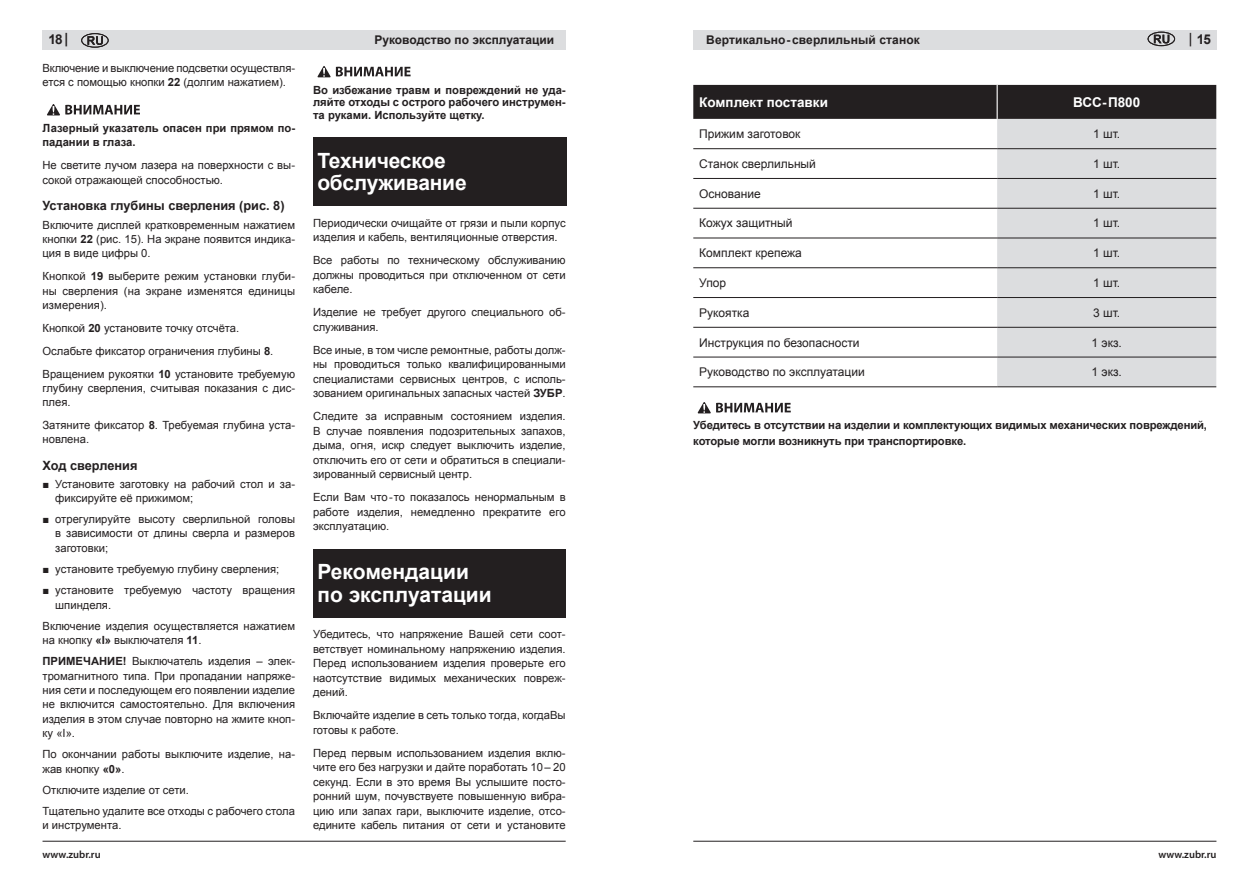
<style>
.page{position:relative;width:1259px;height:893px;background:#fff}
.page>*{position:absolute;margin:0;border:0;box-sizing:border-box;transform-origin:0 0}
.t1{font:700 21px/22.5px "Arial";letter-spacing:-.01em;color:#fff}
.t2{font:700 13.5px "Arial";color:#fff}
.t3{font:700 13.5px "Arial";color:#231f20}
.t4{font:700 12.75px "Arial";color:#231f20}
.t5{font:12px "Arial";color:#231f20}
.t6{font:700 12px "Arial";color:#231f20}
.t7{font:11.25px/14.5px "Arial";color:#231f20}
.t8{font:700 11.25px/12.3px "Arial";letter-spacing:-.01em;color:#231f20}
.t9{font:600 10.5px "Myriad Pro";color:#231f20}
.s1{font-family:"Myriad Pro"}
.s2{font-weight:700}
.s3{font-family:"Times New Roman"}
.s4{font-family:"Myriad Pro";font-weight:600}
</style>
<div class="page">
<div style="left:43px;top:30px;width:523px;height:20px;background:#dcdddf"></div>
<hr style="left:43px;top:841px;width:523px;height:1px;background:#231f20">
<svg style="left:87px;top:36px;width:16px;height:9px"></svg>
<div style="left:81px;top:33px;width:27px;height:15px;border:1px solid #231f20;border-radius:50%"></div>
<svg style="left:47px;top:104px;width:93px;height:11px"></svg>
<svg style="left:317px;top:66px;width:93px;height:11px"></svg>
<div style="left:313px;top:137px;width:253px;height:69px;background:#231f20"></div>
<div style="left:313px;top:549px;width:253px;height:68px;background:#231f20"></div>
<div style="left:693px;top:30px;width:523px;height:20px;background:#dcdddf"></div>
<hr style="left:693px;top:841px;width:523px;height:1px;background:#231f20">
<svg style="left:1153px;top:35px;width:16px;height:8px"></svg>
<div style="left:1147px;top:32px;width:28px;height:14px;border:1px solid #231f20;border-radius:50%"></div>
<div style="left:693px;top:85px;width:523px;height:34px;background:#231f20"></div>
<svg style="left:693px;top:149px;width:304px;height:208px"></svg>
<div style="left:997px;top:119px;width:219px;height:267px;background:#dcdddf"></div>
<hr style="left:693px;top:148px;width:304px;height:1px;background:#231f20">
<hr style="left:693px;top:178px;width:304px;height:1px;background:#231f20">
<hr style="left:693px;top:208px;width:304px;height:1px;background:#231f20">
<hr style="left:693px;top:238px;width:304px;height:1px;background:#231f20">
<hr style="left:693px;top:267px;width:304px;height:1px;background:#231f20">
<hr style="left:693px;top:297px;width:304px;height:1px;background:#231f20">
<hr style="left:693px;top:327px;width:304px;height:1px;background:#231f20">
<hr style="left:693px;top:357px;width:304px;height:1px;background:#231f20">
<hr style="left:997px;top:148px;width:219px;height:1px;background:#231f20">
<hr style="left:997px;top:178px;width:219px;height:1px;background:#231f20">
<hr style="left:997px;top:208px;width:219px;height:1px;background:#231f20">
<hr style="left:997px;top:238px;width:219px;height:1px;background:#231f20">
<hr style="left:997px;top:267px;width:219px;height:1px;background:#231f20">
<hr style="left:997px;top:297px;width:219px;height:1px;background:#231f20">
<hr style="left:997px;top:327px;width:219px;height:1px;background:#231f20">
<hr style="left:997px;top:357px;width:219px;height:1px;background:#231f20">
<hr style="left:996px;top:85px;width:1px;height:34px;background:#fff">
<hr style="left:693px;top:386px;width:304px;height:1px;background:#231f20">
<hr style="left:997px;top:386px;width:219px;height:1px;background:#231f20">
<svg style="left:697px;top:402px;width:94px;height:11px"></svg>
<p class="t3" style="left:48px;top:30px;width:21px">18 <span class="s1">|</span></p>
<p class="t7" style="left:43px;top:61px;width:254px">Включение и выключение подсветки осуществля&shy;ется с помощью кнопки <span class="s2">22</span> (долгим нажатием).</p>
<p class="t8" style="left:43px;top:121px;width:254px;line-height:14.4px">Лазерный указатель опасен при прямом по&shy;падании в глаза.</p>
<p class="t7" style="left:43px;top:158px;width:254px">Не светите лучом лазера на поверхности с вы&shy;сокой отражающей способностью.</p>
<p class="t4" style="left:43px;top:197px;width:244px">Установка глубины сверления (рис. 8)</p>
<p class="t7" style="left:43px;top:218px;width:254px;text-align:justify">Включите дисплей кратковременным нажатием кнопки <span class="s2">22</span> (рис. 15). На экране появится индика&shy;ция в виде цифры 0.</p>
<p class="t7" style="left:43px;top:269px;width:254px;text-align:justify">Кнопкой <span class="s2">19</span> выберите режим установки глуби&shy;ны сверления (на экране изменятся единицы измерения).</p>
<p class="t7" style="left:43px;top:317px;width:254px;line-height:22.8px">Кнопкой <span class="s2">20</span> установите точку отсчёта.<br>Ослабьте фиксатор ограничения глубины <span class="s2">8</span>.<br>Вращением рукоятки <span class="s2">10</span> установите требуемую</p>
<p class="t7" style="left:43px;top:381px;width:254px">глубину сверления, считывая показания с дис&shy;плея.</p>
<p class="t7" style="left:43px;top:418px;width:254px">Затяните фиксатор <span class="s2">8</span>. Требуемая глубина уста&shy;новлена.</p>
<p class="t4" style="left:43px;top:457px;width:96px">Ход сверления</p>
<p class="t7" style="left:55px;top:477px;width:241px;text-indent:-13px"><span class="s3">■</span> Установите заготовку на рабочий стол и за&shy;фиксируйте её прижимом;</p>
<p class="t7" style="left:55px;top:512px;width:241px;text-align:justify;text-indent:-13px"><span class="s3">■</span> отрегулируйте высоту сверлильной головы в зависимости от длины сверла и размеров заготовки;</p>
<p class="t7" style="left:43px;top:562px;width:238px"><span class="s3">■</span> установите требуемую глубину сверления;</p>
<p class="t7" style="left:55px;top:583px;width:241px;text-indent:-13px"><span class="s3">■</span> установите требуемую частоту вращения шпинделя.</p>
<p class="t7" style="left:43px;top:619px;width:254px">Включение изделия осуществляется нажатием на кнопку <span class="s2">«I»</span> выключателя <span class="s2">11</span>.</p>
<p class="t7" style="left:43px;top:654px;width:254px;text-align:justify"><span class="s2">ПРИМЕЧАНИЕ!</span> Выключатель изделия – элек&shy;тромагнитного типа. При пропадании напряже&shy;ния сети и последующем его появлении изделие не включится самостоятельно. Для включения изделия в этом случае повторно на жмите кноп&shy;ку «I».</p>
<p class="t7" style="left:43px;top:747px;width:254px">По окончании работы выключите изделие, на&shy;жав кнопку <span class="s2">«0»</span>.</p>
<p class="t7" style="left:43px;top:779px;width:254px;line-height:21.1px">Отключите изделие от сети.<br>Тщательно удалите все отходы с рабочего стола</p>
<p class="t7" style="left:43px;top:818px;width:80px">и инструмента.</p>
<p class="t9" style="left:43px;top:847px;width:60px">www.zubr.ru</p>
<p class="t6" style="left:374px;top:32px;width:181px">Руководство по эксплуатации</p>
<p class="t8" style="left:313px;top:84px;width:254px;text-align:justify">Во избежание травм и повреждений не уда&shy;ляйте отходы с острого рабочего инструмен&shy;та руками. Используйте щетку.</p>
<h1 class="t1" style="left:317px;top:150px;width:151px">Техническое обслуживание</h1>
<p class="t7" style="left:313px;top:216px;width:254px">Периодически очищайте от грязи и пыли корпус изделия и кабель, вентиляционные отверстия.</p>
<p class="t7" style="left:313px;top:253px;width:254px;text-align:justify">Все работы по техническому обслуживанию должны проводиться при отключенном от сети кабеле.</p>
<p class="t7" style="left:313px;top:305px;width:254px">Изделие не требует другого специального об&shy;служивания.</p>
<p class="t7" style="left:313px;top:343px;width:254px;text-align:justify">Все иные, в том числе ремонтные, работы долж&shy;ны проводиться только квалифицированными специалистами сервисных центров, с исполь&shy;зованием оригинальных запасных частей <span class="s2">ЗУБР</span>.</p>
<p class="t7" style="left:313px;top:409px;width:254px;text-align:justify">Следите за исправным состоянием изделия.<br>В случае появления подозрительных запахов, дыма, огня, искр следует выключить изделие, отключить его от сети и обратиться в специали&shy;зированный сервисный центр.</p>
<p class="t7" style="left:313px;top:490px;width:254px;text-align:justify">Если Вам что-то показалось ненормальным в работе изделия, немедленно прекратите его эксплуатацию.</p>
<h1 class="t1" style="left:317px;top:561px;width:176px">Рекомендации по эксплуатации</h1>
<p class="t7" style="left:313px;top:627px;width:254px;text-align:justify">Убедитесь, что напряжение Вашей сети соот&shy;ветствует номинальному напряжению изделия.<br>Перед использованием изделия проверьте его наотсутствие видимых механических повреж&shy;дений.</p>
<p class="t7" style="left:313px;top:708px;width:254px">Включайте изделие в сеть только тогда, когдаВы готовы к работе.</p>
<p class="t7" style="left:313px;top:746px;width:254px;text-align:justify">Перед первым использованием изделия вклю&shy;чите его без нагрузки и дайте поработать 10 – 20 секунд. Если в это время Вы услышите посто&shy;ронний шум, почувствуете повышенную вибра&shy;цию или запах гари, выключите изделие, отсо&shy;едините кабель питания от сети и установите</p>
<p class="t6" style="left:706px;top:32px;width:215px">Вертикально-сверлильный станок</p>
<p class="t3" style="left:1189px;top:31px;width:24px"><span class="s4">|</span> 15</p>
<p class="t2" style="left:699px;top:93px;width:130px">Комплект поставки</p>
<p class="t2" style="left:1073px;top:93px;width:69px">ВСС-П800</p>
<p class="t5" style="left:699px;top:126px;width:103px">Прижим заготовок</p>
<p class="t5" style="left:1093px;top:126px;width:29px">1 шт.</p>
<p class="t5" style="left:699px;top:156px;width:118px">Станок сверлильный</p>
<p class="t5" style="left:1093px;top:156px;width:29px">1 шт.</p>
<p class="t5" style="left:699px;top:186px;width:63px">Основание</p>
<p class="t5" style="left:1093px;top:186px;width:29px">1 шт.</p>
<p class="t5" style="left:699px;top:215px;width:95px">Кожух защитный</p>
<p class="t5" style="left:1093px;top:215px;width:29px">1 шт.</p>
<p class="t5" style="left:699px;top:245px;width:104px">Комплект крепежа</p>
<p class="t5" style="left:1093px;top:245px;width:29px">1 шт.</p>
<p class="t5" style="left:699px;top:275px;width:28px">Упор</p>
<p class="t5" style="left:1093px;top:275px;width:29px">1 шт.</p>
<p class="t5" style="left:699px;top:305px;width:52px">Рукоятка</p>
<p class="t5" style="left:1093px;top:305px;width:29px">3 шт.</p>
<p class="t5" style="left:699px;top:334px;width:162px">Инструкция по безопасности</p>
<p class="t5" style="left:1091px;top:334px;width:32px">1 экз.</p>
<p class="t5" style="left:699px;top:364px;width:167px">Руководство по эксплуатации</p>
<p class="t5" style="left:1091px;top:364px;width:32px">1 экз.</p>
<p class="t8" style="left:693px;top:417px;width:515px;line-height:16.2px">Убедитесь в отсутствии на изделии и комплектующих видимых механических повреждений, которые могли возникнуть при транспортировке.</p>
<p class="t9" style="left:1158px;top:847px;width:60px">www.zubr.ru</p>
</div>
